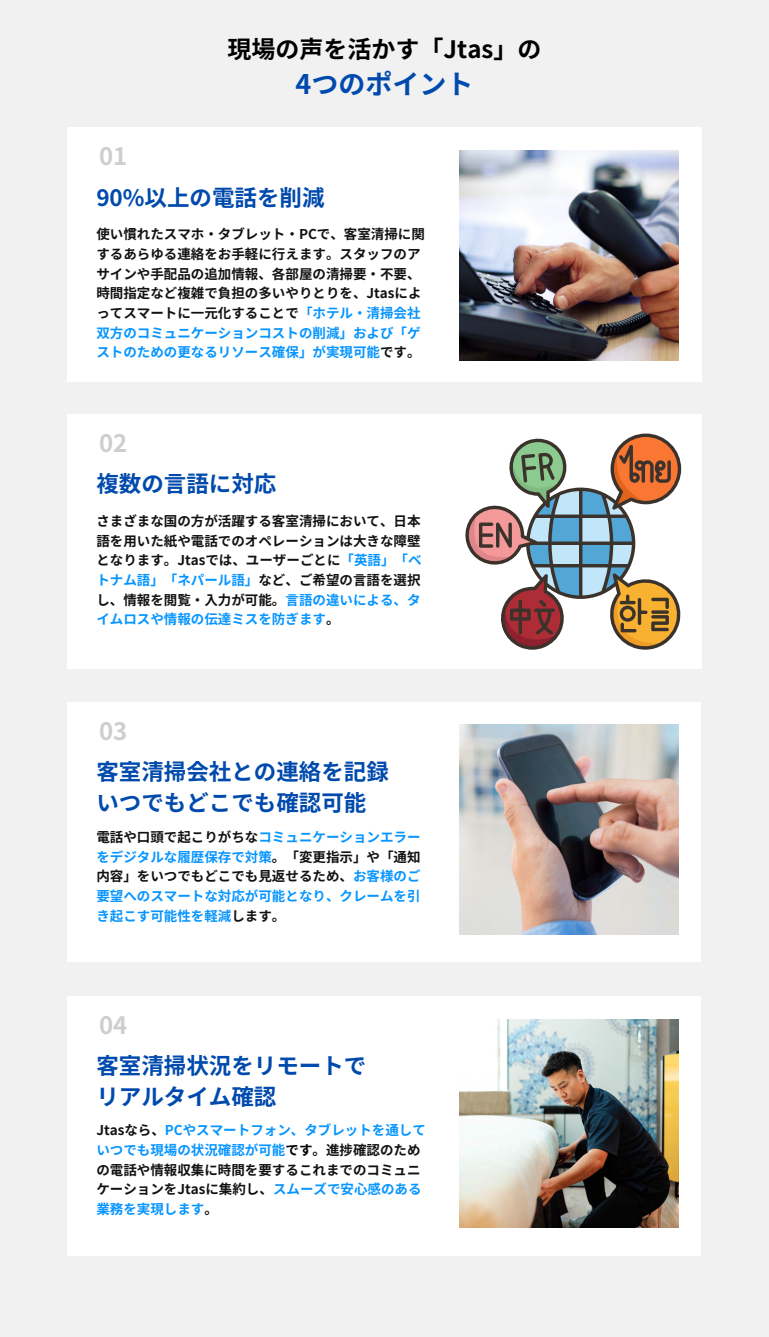
<style>
.page{position:relative;width:769px;height:1337px;background:#fff}
.page>*{position:absolute;margin:0;border:0;box-sizing:border-box;transform-origin:0 0}
.t1{font:700 27px "Source Han Sans JP";color:#004aad}
.t2{font:700 24px "Source Han Sans JP";color:#000}
.t3{font:700 24px "Source Han Sans JP";color:#cdcece}
.t4{font:700 22.5px "Source Han Sans JP";color:#004aad}
.t5{font:700 13.5px/19.6px "Source Han Sans JP";color:#121212}
.t6{font:700 13.5px/19.6px "Source Han Sans JP";color:#0795ff;text-align:justify}
.s1{color:#0795ff}
.s2{color:#121212}
.s3{color:#000}
</style>
<div class="page">
<div style="left:0;top:0;width:768px;height:1336px;background:#f1f1f1"></div>
<div style="left:68px;top:128px;width:633px;height:254px;background:#fff"></div>
<div style="left:68px;top:414px;width:633px;height:254px;background:#fff"></div>
<div style="left:68px;top:702px;width:632px;height:260px;background:#fff"></div>
<div style="left:68px;top:995px;width:632px;height:260px;background:#fff"></div>
<img style="left:459px;top:150px;width:219px;height:210px">
<img style="left:459px;top:724px;width:219px;height:210px">
<img style="left:459px;top:1019px;width:219px;height:209px">
<svg style="left:465px;top:435px;width:216px;height:214px"></svg>
<p class="t3" style="left:99px;top:138px;width:30px">01</p>
<p class="t2" style="left:227px;top:30px;width:315px">現場の声を活かす「Jtas」の</p>
<p class="t1" style="left:295px;top:63px;width:179px">4つのポイント</p>
<p class="t4" style="left:96px;top:179px;width:230px">90%以上の電話を削減</p>
<p class="t5" style="left:96px;top:224px;width:330px">使い慣れたスマホ・タブレット・PCで、客室清掃に関するあらゆる連絡をお手軽に行えます。スタッフのアサインや手配品の追加情報、各部屋の清掃要・不要、時間指定など複雑で負担の多いやりとりを、Jtasによってスマートに一元化することで<span class="s1">「ホテル・清掃会社双方のコミュニケーションコストの削減」および「ゲストのための更なるリソース確保」が実現可能</span>です。</p>
<p class="t3" style="left:99px;top:424px;width:30px">02</p>
<p class="t4" style="left:96px;top:466px;width:181px">複数の言語に対応</p>
<p class="t5" style="left:96px;top:510px;width:326px;text-align:justify">さまざまな国の方が活躍する客室清掃において、日本語を用いた紙や電話でのオペレーションは大きな障壁となります。Jtasでは、ユーザーごとに<span class="s1">「英語」「ベトナム語」「ネパール語」</span>など、ご希望の言語を選択し、情報を閲覧・入力が可能。<span class="s1">言語の違いによる、タイムロスや情報の伝達ミスを防ぎます</span>。</p>
<p class="t3" style="left:99px;top:712px;width:30px">03</p>
<p class="t4" style="left:96px;top:754px;width:294px">客室清掃会社との連絡を記録</p>
<p class="t4" style="left:96px;top:785px;width:271px">いつでもどこでも確認可能</p>
<p class="t6" style="left:96px;top:826px;width:325px"><span class="s2">電話や口頭で起こりがちな</span>コミュニケーションエラーをデジタルな履歴保存で対策<span class="s2">。「変更指示」や「通知内容」をいつでもどこでも見返せるため、</span>お客様のご要望へのスマートな対応が可能となり、クレームを引き起こす可能性を軽減<span class="s2">します。</span></p>
<p class="t3" style="left:99px;top:1005px;width:30px">04</p>
<p class="t4" style="left:96px;top:1047px;width:271px">客室清掃状況をリモートで</p>
<p class="t4" style="left:96px;top:1078px;width:181px">リアルタイム確認</p>
<p class="t5" style="left:96px;top:1119px;width:331px">Jtasなら、<span class="s1">PCやスマートフォン、タブレットを通していつでも現場の状況確認が可能</span><span class="s3">です</span>。進捗確認のための電話や情報収集に時間を要するこれまでのコミュニケーションをJtasに集約し、<span class="s1">スムーズで安心感のある業務を実現します</span>。</p>
</div>
